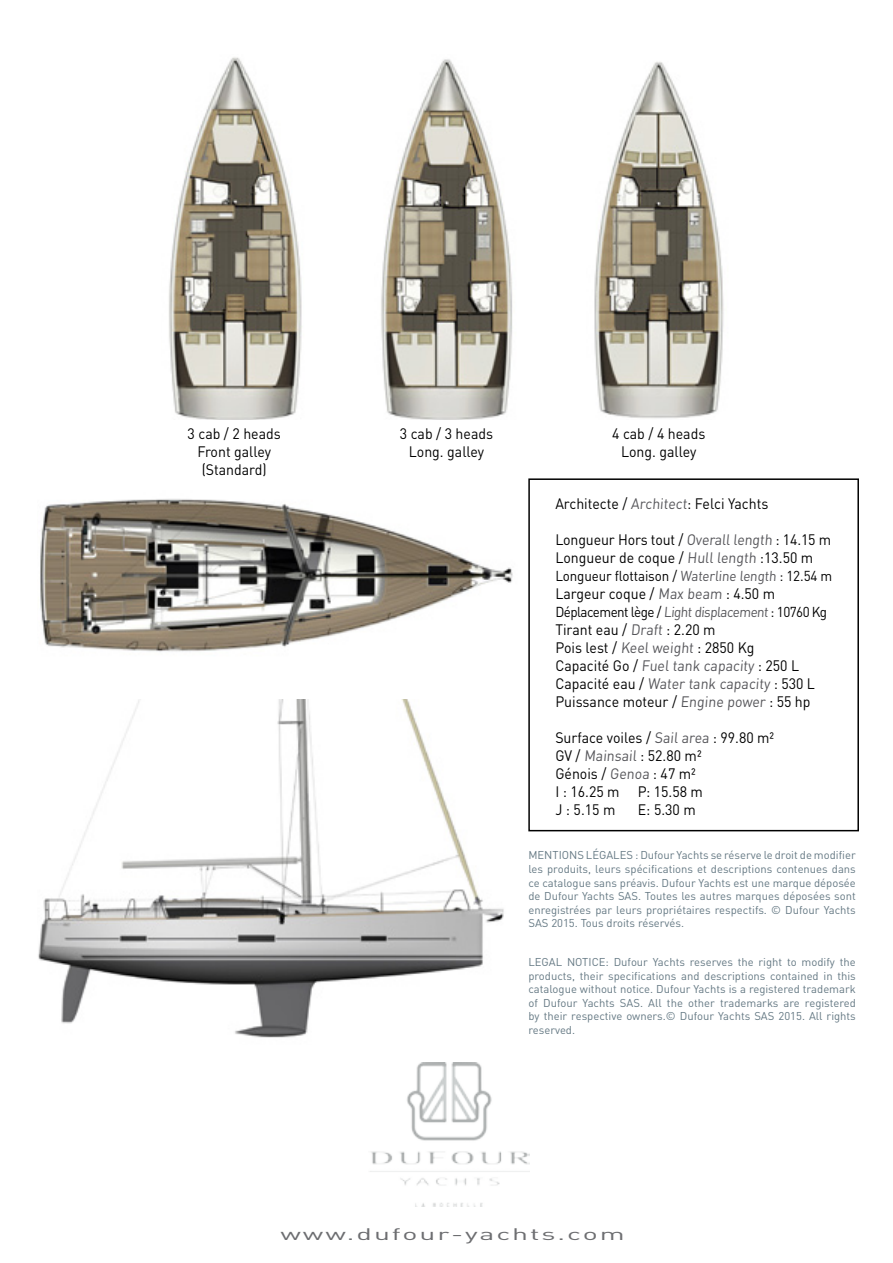
<style>
.page{position:relative;width:893px;height:1263px;background:#fff}
.page>*{position:absolute;margin:0;border:0;box-sizing:border-box;transform-origin:0 0}
.t1{font:16.5px "DINOT";letter-spacing:.07em;color:#6d6e71;scale:1.72 1}
.t2{font:15px/18px "DINOT";color:#000;text-align:center;scale:.94 1}
.t3{font:14.25px "DINOT";letter-spacing:-.01em;color:#000;scale:.94 1}
.t4{font:14.25px "DINOT";letter-spacing:-.03em;color:#000;scale:.94 1}
.t5{font:11.25px/13.5px "DINOT";color:#647883;text-align:justify}
.s1{color:#56565a}
</style>
<div class="page">
<img style="left:370px;top:1062px;width:159px;height:144px">
<img style="left:169px;top:57px;width:133px;height:363px">
<img style="left:38px;top:699px;width:466px;height:339px">
<img style="left:381px;top:59px;width:132px;height:361px">
<div style="left:528px;top:478px;width:331px;height:353px;border:2px solid #000"></div>
<img style="left:40px;top:499px;width:473px;height:153px">
<img style="left:594px;top:62px;width:130px;height:357px">
<h2 class="t2" style="left:188px;top:425px;width:101px">3 cab / 2 heads<br>Front galley (Standard)</h2>
<h2 class="t2" style="left:400px;top:425px;width:101px">3 cab / 3 heads<br>Long. galley</h2>
<h2 class="t2" style="left:612px;top:425px;width:101px">4 cab / 4 heads<br>Long. galley</h2>
<h2 class="t2" style="left:555px;top:495px;width:228px">Architecte / <span class="s1">Architect</span>: Felci Yachts</h2>
<h2 class="t2" style="left:555px;top:531px;width:295px;text-align:left">Longueur Hors tout / <span class="s1">Overall length</span> : 14.15 m<br>Longueur de coque / <span class="s1">Hull length</span> :13.50 m</h2>
<p class="t3" style="left:555px;top:567px;width:296px">Longueur flottaison / <span class="s1">Waterline length</span> : 12.54 m</p>
<h2 class="t2" style="left:555px;top:585px;width:235px">Largeur coque / <span class="s1">Max beam</span> : 4.50 m</h2>
<p class="t4" style="left:555px;top:603px;width:291px">Déplacement lège / <span class="s1">Lightdisplacement</span>: 10760 Kg</p>
<h2 class="t2" style="left:555px;top:621px;width:278px;text-align:left">Tirant eau / <span class="s1">Draft</span> : 2.20 m<br>Pois lest / <span class="s1">Keel weight</span> : 2850 Kg<br>Capacité Go / <span class="s1">Fuel tank capacity</span> : 250 L Capacité eau / <span class="s1">Water tank capacity</span> : 530 L Puissance moteur / <span class="s1">Engine power</span> : 55 hp</h2>
<h2 class="t2" style="left:555px;top:729px;width:234px;text-align:left">Surface voiles / <span class="s1">Sail area</span> : 99.80 m²<br>GV / <span class="s1">Mainsail</span> : 52.80 m²<br>Génois / <span class="s1">Genoa</span> : 47 m²<br>I : 16.25 m P: 15.58 m<br>J : 5.15 m</h2>
<h2 class="t2" style="left:638px;top:801px;width:63px">E: 5.30 m</h2>
<p class="t5" style="left:528px;top:848px;width:329px">MENTIONS LÉGALES : Dufour Yachts se réserve le droit de modifier les produits, leurs spécifications et descriptions contenues dans ce catalogue sans préavis. Dufour Yachts est une marque déposée de Dufour Yachts SAS. Toutes les autres marques déposées sont enregistrées par leurs propriétaires respectifs. © Dufour Yachts SAS 2015. Tous droits réservés.</p>
<p class="t5" style="left:528px;top:955px;width:329px">LEGAL NOTICE: Dufour Yachts reserves the right to modify the products, their specifications and descriptions contained in this catalogue without notice. Dufour Yachts is a registered trademark of Dufour Yachts SAS. All the other trademarks are registered by their respective owners.© Dufour Yachts SAS 2015. All rights reserved.</p>
<h1 class="t1" style="left:280px;top:1223px;width:202px">www.dufour-yachts.com</h1>
</div>
